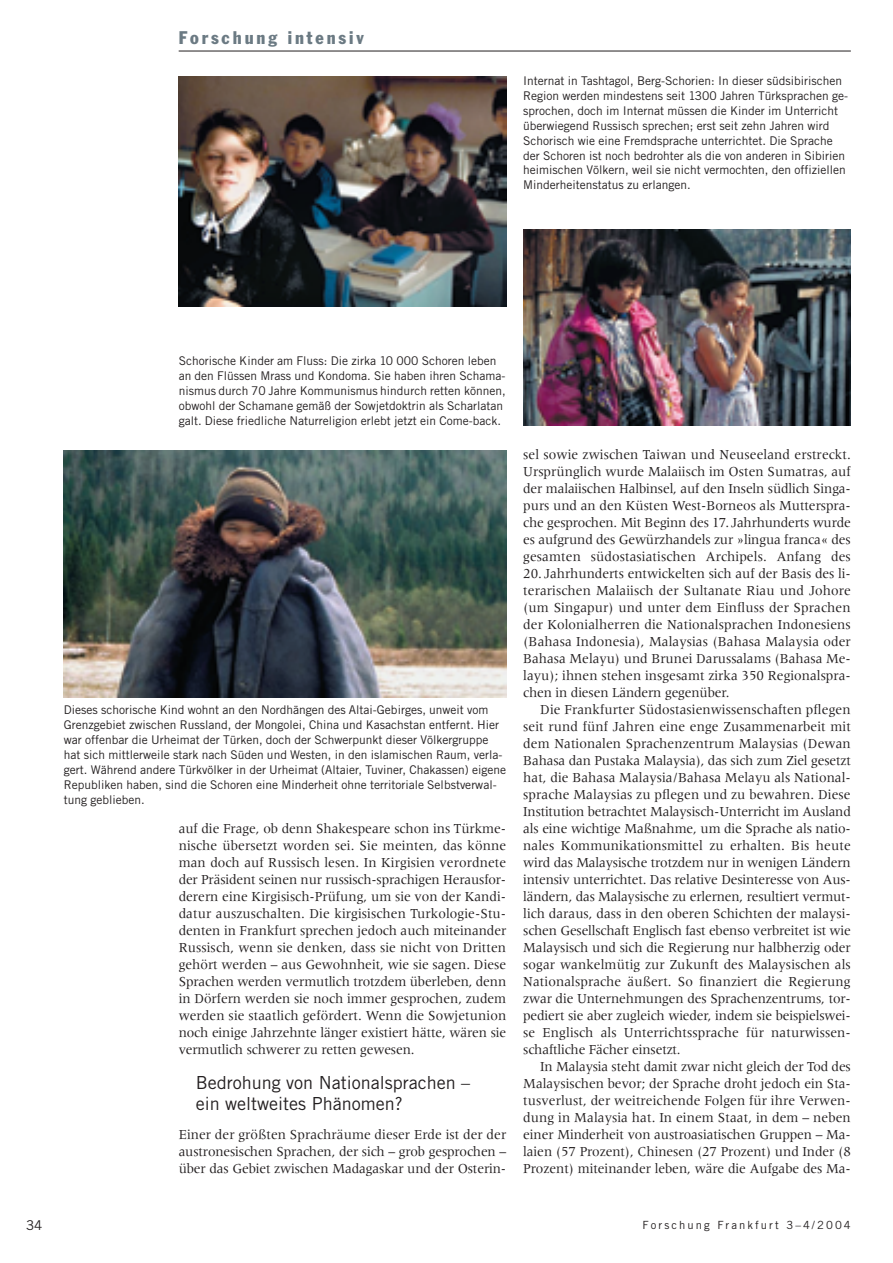
<style>
.page{position:relative;width:893px;height:1263px;background:#fff}
.page>*{position:absolute;margin:0;border:0;box-sizing:border-box;transform-origin:0 0}
.t1{font:18px/21px "Trade Gothic";color:#231f20}
.t2{font:condensed 18px "Franklin Gothic";letter-spacing:.16em;color:#6b7a83}
.t3{font:14.25px/17px "Meridien";letter-spacing:-.01em;color:#231f20;text-align:justify;scale:.95 1}
.t4{font:13.5px "Trade Gothic";color:#231f20}
.t5{font:12px/14.9px "Trade Gothic";color:#231f20}
.t6{font:11.25px "Trade Gothic";letter-spacing:.185em;color:#231f20}
</style>
<div class="page">
<hr style="left:179px;top:51px;width:671px;height:1px;background:#231f20">
<img style="left:179px;top:77px;width:327px;height:229px">
<img style="left:523px;top:230px;width:327px;height:195px">
<img style="left:64px;top:451px;width:442px;height:246px">
<p class="t2" style="left:179px;top:31px;width:186px">Forschung intensiv</p>
<p class="t5" style="left:523px;top:75px;width:326px">Internat in Tashtagol, Berg-Schorien: In dieser südsibirischen Region werden mindestens seit 1300 Jahren Türksprachen ge&shy;sprochen, doch im Internat müssen die Kinder im Unterricht überwiegend Russisch sprechen; erst seit zehn Jahren wird Schorisch wie eine Fremdsprache unterrichtet. Die Sprache der Schoren ist noch bedrohter als die von anderen in Sibirien heimischen Völkern, weil sie nicht vermochten, den offiziellen Minderheitenstatus zu erlangen.</p>
<p class="t4" style="left:26px;top:1220px;width:18px">34</p>
<p class="t5" style="left:179px;top:355px;width:329px">Schorische Kinder am Fluss: Die zirka 10 000 Schoren leben an den Flüssen Mrass und Kondoma. Sie haben ihren Schama&shy;nismus durch 70 Jahre Kommunismus hindurch retten können, obwohl der Schamane gemäß der Sowjetdoktrin als Scharlatan galt. Diese friedliche Naturreligion erlebt jetzt ein Come-back.</p>
<p class="t5" style="left:64px;top:704px;width:444px">Dieses schorische Kind wohnt an den Nordhängen des Altai-Gebirges, unweit vom Grenzgebiet zwischen Russland, der Mongolei, China und Kasachstan entfernt. Hier war offenbar die Urheimat der Türken, doch der Schwerpunkt dieser Völkergruppe hat sich mittlerweile stark nach Süden und Westen, in den islamischen Raum, verla&shy;gert. Während andere Türkvölker in der Urheimat (Altaier, Tuviner, Chakassen) eigene Republiken haben, sind die Schoren eine Minderheit ohne territoriale Selbstverwal&shy;tung geblieben.</p>
<p class="t3" style="left:179px;top:821px;width:346px">auf die Frage, ob denn Shakespeare schon ins Türkme&shy;nische übersetzt worden sei. Sie meinten, das könne man doch auf Russisch lesen. In Kirgisien verordnete der Präsident seinen nur russisch-sprachigen Herausfor&shy;derern eine Kirgisisch-Prüfung, um sie von der Kandi&shy;datur auszuschalten. Die kirgisischen Turkologie-Stu&shy;denten in Frankfurt sprechen jedoch auch miteinander Russisch, wenn sie denken, dass sie nicht von Dritten gehört werden – aus Gewohnheit, wie sie sagen. Diese Sprachen werden vermutlich trotzdem überleben, denn in Dörfern werden sie noch immer gesprochen, zudem werden sie staatlich gefördert. Wenn die Sowjetunion noch einige Jahrzehnte länger existiert hätte, wären sie vermutlich schwerer zu retten gewesen.</p>
<p class="t1" style="left:196px;top:1073px;width:276px">Bedrohung von Nationalsprachen – ein weltweites Phänomen?</p>
<p class="t3" style="left:179px;top:1128px;width:346px">Einer der größten Sprachräume dieser Erde ist der der austronesischen Sprachen, der sich – grob gesprochen – über das Gebiet zwischen Madagaskar und der Osterin-</p>
<p class="t3" style="left:523px;top:447px;width:346px">sel sowie zwischen Taiwan und Neuseeland erstreckt.<br>Ursprünglich wurde Malaiisch im Osten Sumatras, auf der malaiischen Halbinsel, auf den Inseln südlich Singa&shy;purs und an den Küsten West-Borneos als Mutterspra&shy;che gesprochen. Mit Beginn des 17. Jahrhunderts wurde es aufgrund des Gewürzhandels zur »lingua franca« des gesamten südostasiatischen Archipels. Anfang des</p>
<p class="t3" style="left:523px;top:566px;width:346px">20. Jahrhunderts entwickelten sich auf der Basis des li&shy;terarischen Malaiisch der Sultanate Riau und Johore (um Singapur) und unter dem Einfluss der Sprachen der Kolonialherren die Nationalsprachen Indonesiens (Bahasa Indonesia), Malaysias (Bahasa Malaysia oder Bahasa Melayu) und Brunei Darussalams (Bahasa Me&shy;layu); ihnen stehen insgesamt zirka 350 Regionalspra&shy;chen in diesen Ländern gegenüber.</p>
<p class="t3" style="left:523px;top:702px;width:346px;text-indent:17px">Die Frankfurter Südostasienwissenschaften pflegen seit rund fünf Jahren eine enge Zusammenarbeit mit dem Nationalen Sprachenzentrum Malaysias (Dewan Bahasa dan Pustaka Malaysia), das sich zum Ziel gesetzt hat, die Bahasa Malaysia/Bahasa Melayu als National&shy;sprache Malaysias zu pflegen und zu bewahren. Diese Institution betrachtet Malaysisch-Unterricht im Ausland als eine wichtige Maßnahme, um die Sprache als natio&shy;nales Kommunikationsmittel zu erhalten. Bis heute wird das Malaysische trotzdem nur in wenigen Ländern intensiv unterrichtet. Das relative Desinteresse von Aus&shy;ländern, das Malaysische zu erlernen, resultiert vermut&shy;lich daraus, dass in den oberen Schichten der malaysi&shy;schen Gesellschaft Englisch fast ebenso verbreitet ist wie Malaysisch und sich die Regierung nur halbherzig oder sogar wankelmütig zur Zukunft des Malaysischen als Nationalsprache äußert. So finanziert die Regierung zwar die Unternehmungen des Sprachenzentrums, tor&shy;pediert sie aber zugleich wieder, indem sie beispielswei&shy;se Englisch als Unterrichtssprache für naturwissen&shy;schaftliche Fächer einsetzt.</p>
<p class="t3" style="left:523px;top:1060px;width:346px;text-indent:17px">In Malaysia steht damit zwar nicht gleich der Tod des Malaysischen bevor; der Sprache droht jedoch ein Sta&shy;tusverlust, der weitreichende Folgen für ihre Verwen&shy;dung in Malaysia hat. In einem Staat, in dem – neben einer Minderheit von austroasiatischen Gruppen – Ma&shy;laien (57 Prozent), Chinesen (27 Prozent) und Inder (8<br>Prozent) miteinander leben, wäre die Aufgabe des Ma-</p>
<p class="t6" style="left:642px;top:1221px;width:210px">Forschung Frankfurt 3–4/2004</p>
</div>
